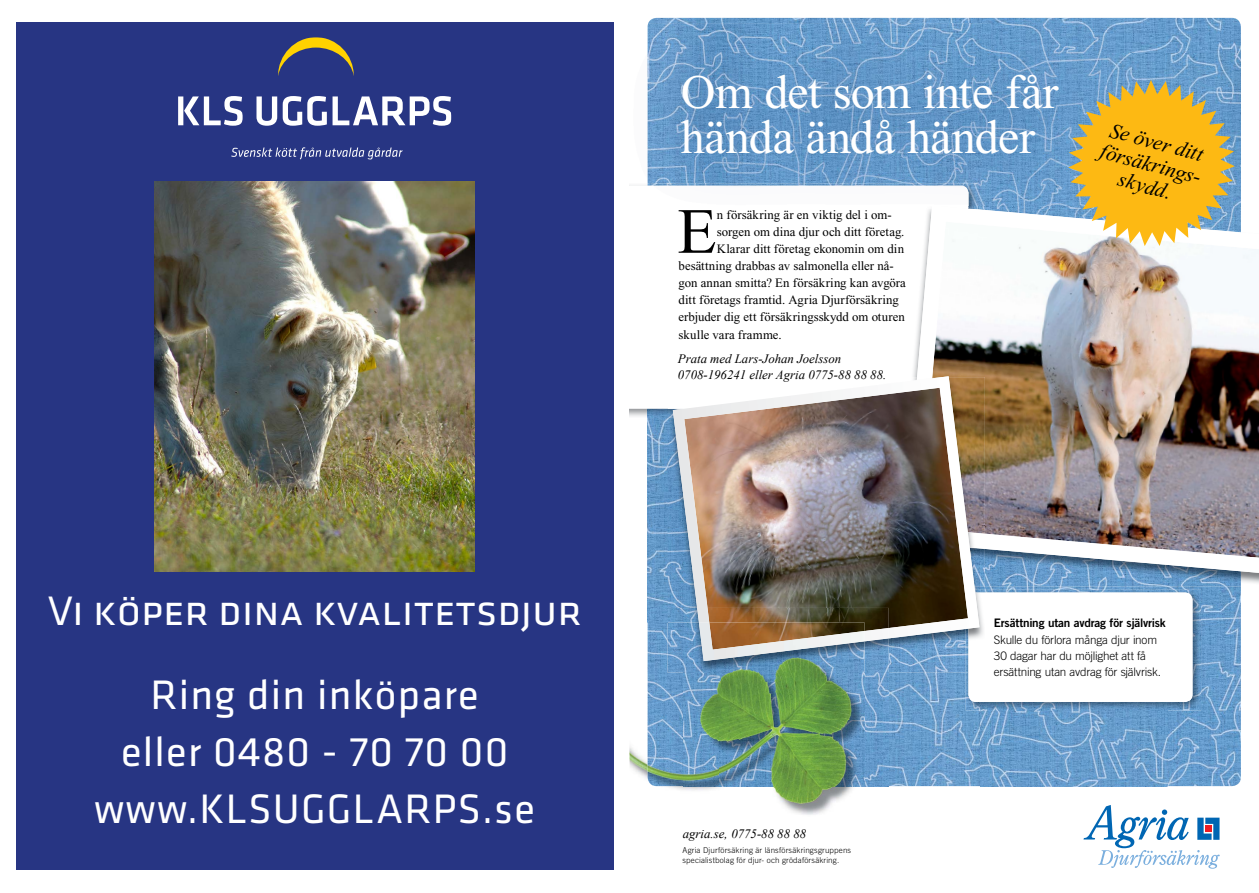
<style>
.page{position:relative;width:1259px;height:893px;background:#fff}
.page>*{position:absolute;margin:0;border:0;box-sizing:border-box;transform-origin:0 0}
.t1{font:64.35px "Times New Roman PS Std";color:#000}
.t2{font:48px/44.8px "Times New Roman PS Std";letter-spacing:-.01em;color:#fff}
.t3{font:42.75px/83.7px "Klavika";letter-spacing:.015em;color:#fff;text-align:center}
.t4{font:italic 21.3px/22.4px "Times New Roman PS Std";color:#000;text-align:center}
.t5{font:12.75px "Times New Roman PS Std";color:#000}
.t6{font:italic 12.75px/16.5px "Times New Roman";color:#000}
.t7{font:italic 12.75px "Times New Roman PS Std";color:#000}
.t8{font:300 11.7px/16px "Trade Gothic LT Std";letter-spacing:-.015em;color:#000}
.t9{font:11.7px "Trade Gothic LT Std Bd 2";letter-spacing:-.015em;color:#000}
.t10{font:300 7.95px/10.2px "Trade Gothic LT Std";letter-spacing:.02em;color:#000}
</style>
<div class="page">
<img style="left:1106px;top:53px;width:135px;height:152px">
<img style="left:647px;top:418px;width:26px;height:190px">
<img style="left:985px;top:575px;width:256px;height:28px">
<img style="left:1167px;top:603px;width:74px;height:183px">
<img style="left:888px;top:673px;width:92px;height:113px">
<img style="left:980px;top:711px;width:187px;height:75px">
<svg style="left:1083px;top:805px;width:136px;height:64px"></svg>
<img style="left:965px;top:590px;width:236px;height:121px">
<div style="left:968px;top:592px;width:224px;height:110px;background:#fff;border-radius:8px"></div>
<img style="left:629px;top:409px;width:44px;height:9px">
<img style="left:629px;top:185px;width:18px;height:1px">
<img style="left:647px;top:23px;width:459px;height:182px">
<img style="left:647px;top:183px;width:330px;height:22px">
<img style="left:647px;top:186px;width:321px;height:19px">
<img style="left:913px;top:205px;width:346px;height:370px">
<svg style="left:1068px;top:80px;width:166px;height:166px"></svg>
<img style="left:888px;top:586px;width:97px;height:87px">
<img style="left:965px;top:590px;width:20px;height:83px">
<img style="left:968px;top:592px;width:17px;height:81px">
<img style="left:979px;top:549px;width:6px;height:37px">
<img style="left:979px;top:377px;width:6px;height:172px">
<img style="left:673px;top:376px;width:306px;height:262px">
<img style="left:802px;top:814px;width:14px;height:1px">
<img style="left:647px;top:608px;width:50px;height:14px">
<img style="left:864px;top:641px;width:24px;height:146px">
<img style="left:697px;top:608px;width:191px;height:33px">
<img style="left:629px;top:747px;width:31px;height:40px">
<img style="left:660px;top:786px;width:204px;height:28px">
<img style="left:647px;top:622px;width:36px;height:164px">
<img style="left:683px;top:673px;width:181px;height:113px">
<img style="left:799px;top:661px;width:65px;height:12px">
<img style="left:667px;top:622px;width:66px;height:51px">
<img style="left:733px;top:661px;width:66px;height:12px">
<img style="left:699px;top:622px;width:165px;height:39px">
<div style="left:16px;top:22px;width:597px;height:848px;background:#273583"></div>
<svg style="left:231px;top:147px;width:171px;height:12px"></svg>
<svg style="left:178px;top:96px;width:65px;height:30px"></svg>
<svg style="left:256px;top:96px;width:21px;height:30px"></svg>
<svg style="left:283px;top:96px;width:168px;height:30px"></svg>
<svg style="left:278px;top:37px;width:76px;height:39px"></svg>
<img style="left:155px;top:182px;width:320px;height:390px">
<h3 class="t3" style="left:48px;top:568px;width:535px">Vi köper dina kvalitetsdjur<br>Ring din inköpare</h3>
<h3 class="t3" style="left:94px;top:722px;width:442px;line-height:57px">eller 0480 - 70 70 00 www.KLSUGGLARPS.se</h3>
<h2 class="t2" style="left:681px;top:72px;width:379px">Om det som inte får hända ändå händer</h2>
<h1 class="t1" style="left:677px;top:196px;width:41px">E</h1>
<p class="t5" style="left:717px;top:207px;width:176px">n försäkring är en viktig del i om-</p>
<p class="t5" style="left:717px;top:224px;width:189px">sorgen om dina djur och ditt företag.</p>
<p class="t5" style="left:717px;top:242px;width:189px">Klarar ditt företag ekonomin om din</p>
<p class="t5" style="left:678px;top:259px;width:217px">besättning drabbas av salmonella eller nå-</p>
<p class="t5" style="left:678px;top:276px;width:229px">gon annan smitta? En försäkring kan avgöra</p>
<p class="t5" style="left:678px;top:293px;width:222px">ditt företags framtid. Agria Djurförsäkring</p>
<p class="t5" style="left:678px;top:310px;width:228px">erbjuder dig ett försäkringsskydd om oturen</p>
<p class="t5" style="left:678px;top:327px;width:104px">skulle vara framme.</p>
<p class="t6" style="left:678px;top:350px;width:210px">Prata med Lars-Johan Joelsson<br>0708-196241 eller Agria 0775-88 88 88.</p>
<h3 class="t4" style="left:1109px;top:119px;width:109px;rotate:15deg">Se över ditt försäkrings&shy;skydd.</h3>
<p class="t7" style="left:748px;top:827px;width:57px">5-88 88 88</p>
<p class="t6" style="left:683px;top:825px;width:125px">agria.se, 0775-88 88 88</p>
<p class="t10" style="left:682px;top:844px;width:170px">Agria Djurförsäkring är länsförsäkringsgruppens specialistbolag för djur- och grödaförsäkring.</p>
<p class="t9" style="left:994px;top:616px;width:173px">Ersättning utan avdrag för självrisk</p>
<p class="t8" style="left:994px;top:631px;width:169px">Skulle du förlora många djur inom<br>30 dagar har du möjlighet att få ersättning utan avdrag för självrisk.</p>
</div>
